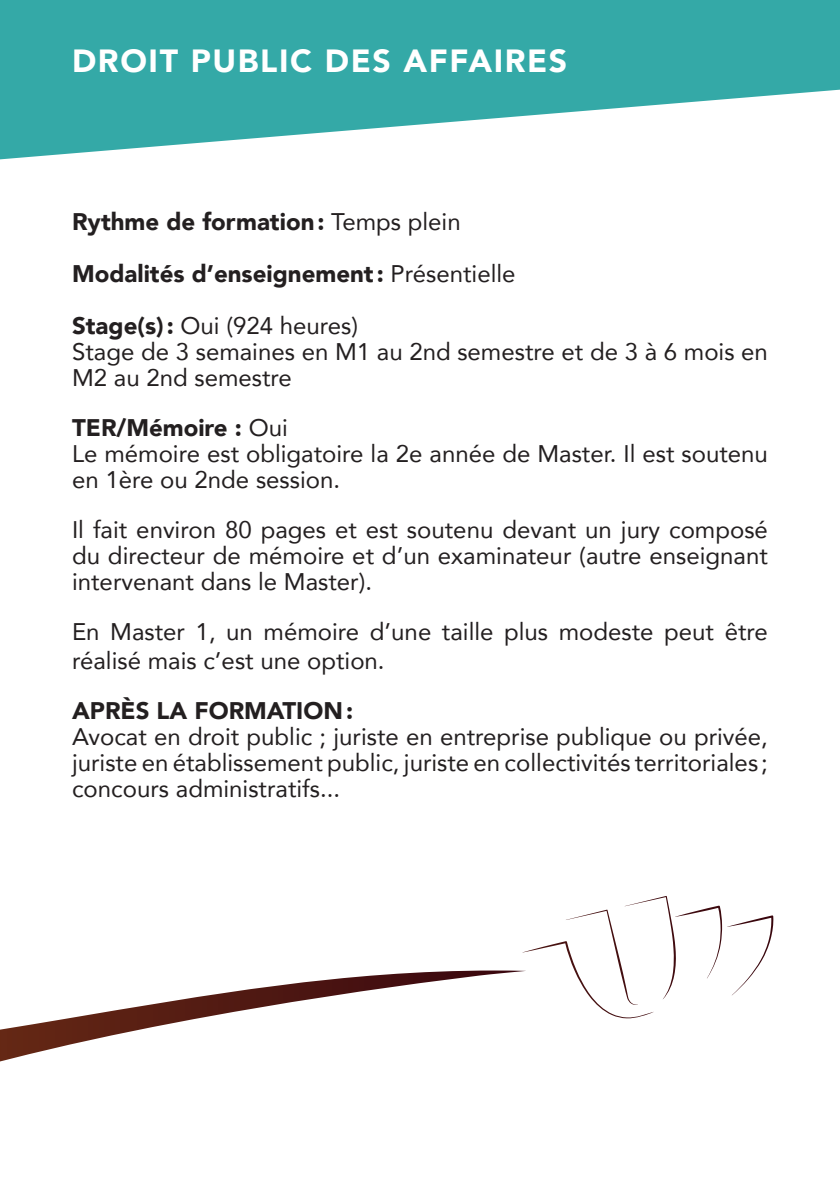
<style>
.page{position:relative;width:840px;height:1191px;background:#fff}
.page>*{position:absolute;margin:0;border:0;box-sizing:border-box;transform-origin:0 0}
.t1{font:900 32px "Avenir";letter-spacing:.05em;color:#fff}
.t2{font:24px/26px "Avenir";color:#231f20}
.t3{font:900 24px/52px "Avenir";color:#231f20}
.s1{font-weight:400}
.s2{font-weight:900}
</style>
<div class="page">
<svg style="left:522px;top:896px;width:251px;height:123px"></svg>
<svg style="left:0;top:970px;width:526px;height:91px"></svg>
<svg style="left:0;top:0;width:839px;height:159px;fill:#34a9a7"></svg>
<h1 class="t1" style="left:72px;top:33px;width:496px">DROIT PUBLIC DES AFFAIRES</h1>
<p class="t3" style="left:72px;top:195px;width:445px">Rythme de formation: <span class="s1">Temps plein<br></span>Modalités d’enseignement : <span class="s1">Présentielle<br></span>Stage(s): <span class="s1">Oui (924 heures)</span></p>
<p class="t2" style="left:72px;top:337px;width:697px">Stage de 3 semaines en M1 au 2nd semestre et de 3 à 6 mois en<br>M2 au 2nd semestre</p>
<p class="t2" style="left:72px;top:413px;width:697px"><span class="s2">TER/Mémoire :</span> Oui<br>Le mémoire est obligatoire la 2e année de Master. Il est soutenu en 1ère ou 2nde session.</p>
<p class="t2" style="left:72px;top:515px;width:697px;text-align:justify">Il fait environ 80 pages et est soutenu devant un jury composé du directeur de mémoire et d’un examinateur (autre enseignant intervenant dans le Master).</p>
<p class="t2" style="left:72px;top:616px;width:697px;line-height:28.8px">En Master 1, un mémoire d’une taille plus modeste peut être réalisé mais c’est une option.</p>
<p class="t3" style="left:72px;top:683px;width:282px">APRÈS LA FORMATION:</p>
<p class="t2" style="left:72px;top:722px;width:697px;text-align:justify">Avocat en droit public ; juriste en entreprise publique ou privée, juriste en établissement public, juriste en collectivités territoriales ; concours administratifs...</p>
</div>
